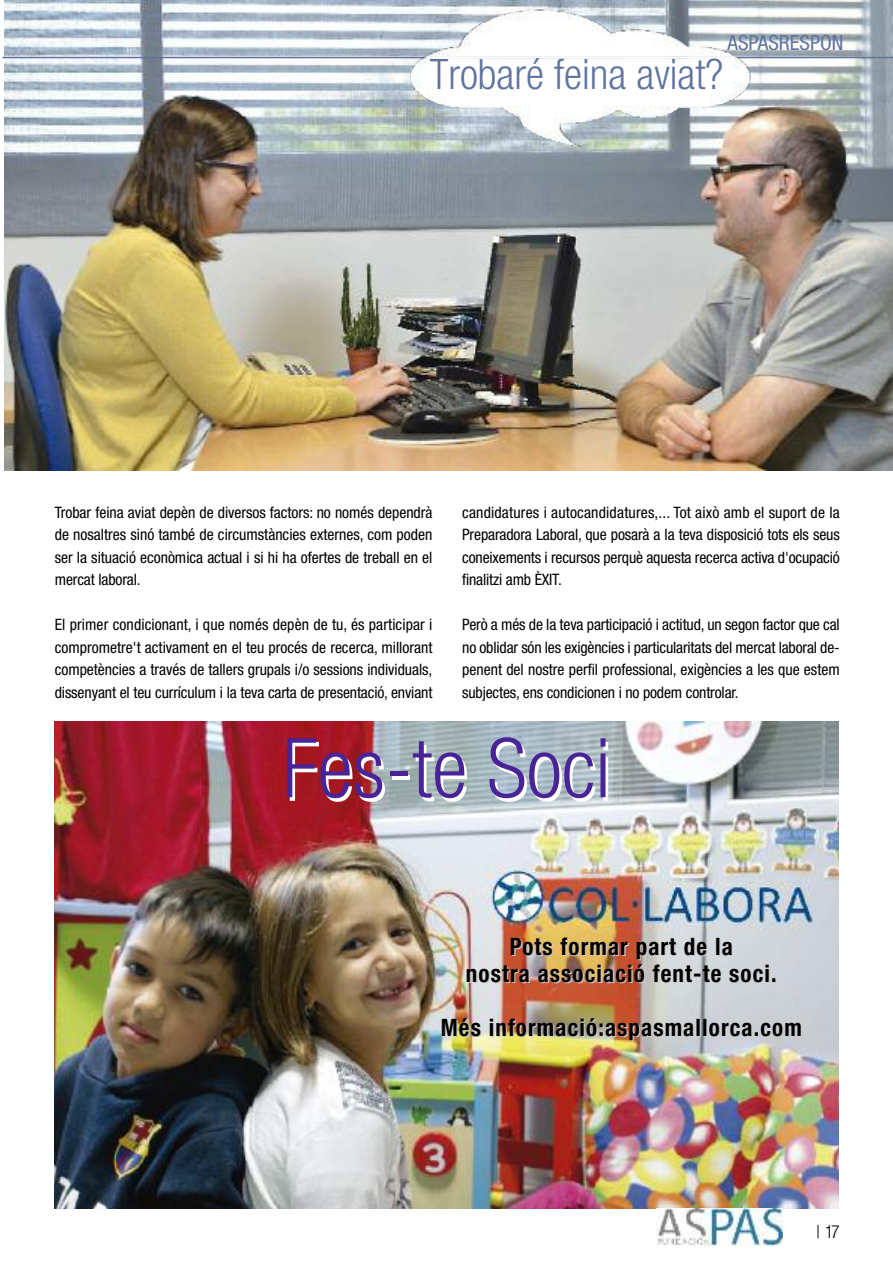
<style>
.page{position:relative;width:893px;height:1263px;background:#fff}
.page>*{position:absolute;margin:0;border:0;box-sizing:border-box;transform-origin:0 0}
.t1{font:300 condensed 82.5px "Helvetica Neue LT Std";color:#482498}
.t2{font:300 condensed 42px "Helvetica Neue LT Std";color:#60749f}
.t3{font:700 condensed 24px/27px "Helvetica Neue";letter-spacing:.05em;color:#000;text-align:center;scale:.96 1}
.t4{font:condensed 21px "Helvetica Neue";color:#60749f}
.t5{font:300 condensed 18px "Helvetica Neue LT Std";color:#000}
.t6{font:condensed 15.75px/22.5px "Helvetica Neue";letter-spacing:-.01em;color:#000;text-align:justify}
</style>
<div class="page">
<img style="left:54px;top:722px;width:785px;height:487px">
<img style="left:657px;top:1209px;width:126px;height:38px">
<img style="left:488px;top:869px;width:325px;height:60px">
<img style="left:5px;top:0;width:888px;height:470px">
<hr style="left:2px;top:57px;width:891px;height:1px;background:#60749f">
<img style="left:423px;top:36px;width:41px;height:21px">
<img style="left:410px;top:58px;width:335px;height:19px">
<img style="left:423px;top:57px;width:315px;height:1px">
<h3 class="t4" style="left:728px;top:35px;width:117px">ASPASRESPON</h3>
<h2 class="t2" style="left:430px;top:59px;width:295px">Trobaré feina aviat?</h2>
<p class="t6" style="left:462px;top:502px;width:379px">candidatures i autocandidatures,... Tot això amb el suport de la Preparadora Laboral, que posarà a la teva disposició tots els seus coneixements i recursos perquè aquesta recerca activa d'ocupació finalitzi amb ÈXIT.</p>
<p class="t6" style="left:462px;top:615px;width:379px">Però a més de la teva participació i actitud, un segon factor que cal no oblidar són les exigències i particularitats del mercat laboral de&shy;penent del nostre perfil professional, exigències a les que estem subjectes, ens condicionen i no podem controlar.</p>
<h1 class="t1" style="left:282px;top:738px;width:330px">Fes-te Soci</h1>
<p class="t6" style="left:55px;top:502px;width:379px">Trobar feina aviat depèn de diversos factors: no només dependrà de nosaltres sinó també de circumstàncies externes, com poden ser la situació econòmica actual i si hi ha ofertes de treball en el mercat laboral.</p>
<p class="t6" style="left:55px;top:615px;width:379px">El primer condicionant, i que només depèn de tu, és participar i comprometre't activament en el teu procés de recerca, millorant competències a través de tallers grupals i/o sessions individuals, dissenyant el teu currículum i la teva carta de presentació, enviant</p>
<h3 class="t3" style="left:466px;top:935px;width:325px">Pots formar part de la<br>nostra associació fent-te soci.</h3>
<h3 class="t3" style="left:441px;top:1016px;width:378px">Més informació:aspasmallorca.com</h3>
<p class="t5" style="left:816px;top:1225px;width:25px">| 17</p>
</div>
